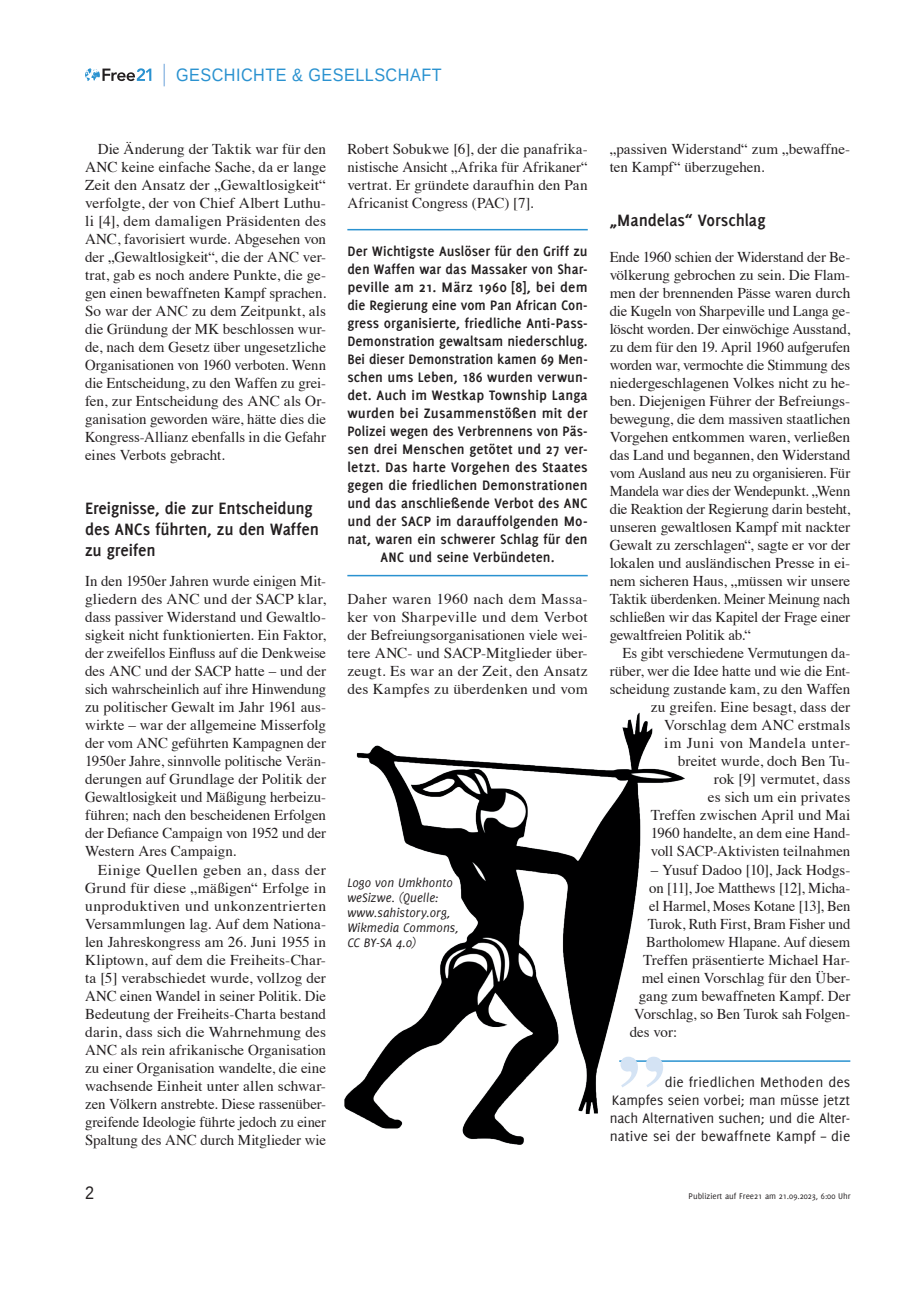
<style>
.page{position:relative;width:906px;height:1289px;background:#fff}
.page>*{position:absolute;margin:0;border:0;box-sizing:border-box;transform-origin:0 0}
.t1{font:700 91.5px "Times";color:#d4e3f4}
.t2{font:700 18px/21px "Delicious";letter-spacing:-.005em;color:#231f20}
.t3{font:18px "Liberation Sans";letter-spacing:.03em;color:#2a92d0;scale:.9 1}
.t4{font:18px "Liberation Sans";color:#231f20;scale:.9 1}
.t5{font:15px/18px "Times";color:#231f20;text-align:justify}
.t6{font:700 15px/18px "Delicious";letter-spacing:.005em;color:#231f20;text-align:center}
.t7{font:15px/18px "Delicious";letter-spacing:.005em;color:#231f20;text-align:justify}
.t8{font:italic 13.5px/15px "Delicious";letter-spacing:.005em;color:#231f20}
.t9{font:9px "Delicious";color:#231f20}
</style>
<div class="page">
<svg style="left:85px;top:68px;width:66px;height:13px"></svg>
<hr style="left:163px;top:64px;width:2px;height:22px;background:#9abfe5">
<hr style="left:347px;top:229px;width:241px;height:1px;background:#2a92d0">
<hr style="left:347px;top:575px;width:241px;height:1px;background:#2a92d0">
<hr style="left:619px;top:1060px;width:231px;height:1px;background:#2a92d0">
<img style="left:344px;top:712px;width:341px;height:432px">
<p class="t3" style="left:176px;top:63px;width:297px">GESCHICHTE &amp; GESELLSCHAFT</p>
<p class="t5" style="left:85px;top:139px;width:242px;text-indent:13px">Die Änderung der Taktik war für den ANC keine einfache Sache, da er lange Zeit den Ansatz der „Gewaltlosigkeit“ verfolgte, der von Chief Albert Luthu&shy;li [4], dem damaligen Präsidenten des ANC, favorisiert wurde. Abgesehen von der „Gewaltlosigkeit“, die der ANC ver&shy;trat, gab es noch andere Punkte, die ge&shy;gen einen bewaffneten Kampf sprachen.<br>So war der ANC zu dem Zeitpunkt, als die Gründung der MK beschlossen wur&shy;de, nach dem Gesetz über ungesetzliche Organisationen von 1960 verboten. Wenn die Entscheidung, zu den Waffen zu grei&shy;fen, zur Entscheidung des ANC als Or&shy;ganisation geworden wäre, hätte dies die Kongress-Allianz ebenfalls in die Gefahr eines Verbots gebracht.</p>
<p class="t2" style="left:85px;top:497px;width:235px">Ereignisse, die zur Entscheidung des ANCs führten, zu den Waffen zu greifen</p>
<p class="t5" style="left:85px;top:571px;width:242px">In den 1950er Jahren wurde einigen Mit&shy;gliedern des ANC und der SACP klar, dass passiver Widerstand und Gewaltlo&shy;sigkeit nicht funktionierten. Ein Faktor, der zweifellos Einfluss auf die Denkweise des ANC und der SACP hatte – und der sich wahrscheinlich auf ihre Hinwendung zu politischer Gewalt im Jahr 1961 aus&shy;wirkte – war der allgemeine Misserfolg der vom ANC geführten Kampagnen der 1950er Jahre, sinnvolle politische Verän&shy;derungen auf Grundlage der Politik der Gewaltlosigkeit und Mäßigung herbeizu&shy;führen; nach den bescheidenen Erfolgen der Defiance Campaign von 1952 und der Western Ares Campaign.</p>
<p class="t5" style="left:85px;top:859px;width:242px;text-indent:13px">Einige Quellen geben an, dass der Grund für diese „mäßigen“ Erfolge in unproduktiven und unkonzentrierten Versammlungen lag. Auf dem Nationa&shy;len Jahreskongress am 26. Juni 1955 in Kliptown, auf dem die Freiheits-Char&shy;ta [5] verabschiedet wurde, vollzog der ANC einen Wandel in seiner Politik. Die Bedeutung der Freiheits-Charta bestand darin, dass sich die Wahrnehmung des ANC als rein afrikanische Organisation zu einer Organisation wandelte, die eine wachsende Einheit unter allen schwar&shy;zen Völkern anstrebte. Diese rassenüber&shy;greifende Ideologie führte jedoch zu einer Spaltung des ANC durch Mitglieder wie</p>
<p class="t5" style="left:347px;top:139px;width:242px">Robert Sobukwe [6], der die panafrika&shy;nistische Ansicht „Afrika für Afrikaner“ vertrat. Er gründete daraufhin den Pan Africanist Congress (PAC) [7].</p>
<p class="t6" style="left:347px;top:242px;width:242px">Der Wichtigste Auslöser für den Griff zu den Waffen war das Massaker von Shar&shy;peville am 21. März 1960 [8], bei dem die Regierung eine vom Pan African Con&shy;gress organisierte, friedliche Anti-Pass-Demonstration gewaltsam niederschlug.<br>Bei dieser Demonstration kamen 69 Men&shy;schen ums Leben, 186 wurden verwun&shy;det. Auch im Westkap Township Langa wurden bei Zusammenstößen mit der Polizei wegen des Verbrennens von Päs&shy;sen drei Menschen getötet und 27 ver&shy;letzt. Das harte Vorgehen des Staates gegen die friedlichen Demonstrationen und das anschließende Verbot des ANC und der SACP im darauffolgenden Mo&shy;nat, waren ein schwerer Schlag für den ANC und seine Verbündeten.</p>
<p class="t5" style="left:347px;top:589px;width:242px">Daher waren 1960 nach dem Massa&shy;ker von Sharpeville und dem Verbot der Befreiungsorganisationen viele wei&shy;tere ANC- und SACP-Mitglieder über&shy;zeugt. Es war an der Zeit, den Ansatz des Kampfes zu überdenken und vom</p>
<p class="t8" style="left:347px;top:875px;width:113px">Logo von Umkhonto weSizwe. (Quelle: www.sahistory.org,<br>Wikmedia Commons,<br>CC BY-SA 4.0)</p>
<p class="t5" style="left:609px;top:139px;width:242px">„passiven Widerstand“ zum „bewaffne&shy;ten Kampf“ überzugehen.</p>
<p class="t2" style="left:609px;top:209px;width:157px">„Mandelas“ Vorschlag</p>
<p class="t5" style="left:609px;top:247px;width:242px">Ende 1960 schien der Widerstand der Be&shy;völkerung gebrochen zu sein. Die Flam&shy;men der brennenden Pässe waren durch die Kugeln von Sharpeville und Langa ge&shy;löscht worden. Der einwöchige Ausstand, zu dem für den 19. April 1960 aufgerufen worden war, vermochte die Stimmung des niedergeschlagenen Volkes nicht zu he&shy;ben. Diejenigen Führer der Befreiungs&shy;bewegung, die dem massiven staatlichen Vorgehen entkommen waren, verließen das Land und begannen, den Widerstand vom Ausland aus neu zu organisieren. Für Mandela war dies der Wendepunkt. „Wenn die Reaktion der Regierung darin besteht, unseren gewaltlosen Kampf mit nackter Gewalt zu zerschlagen“, sagte er vor der lokalen und ausländischen Presse in ei&shy;nem sicheren Haus, „müssen wir unsere Taktik überdenken. Meiner Meinung nach schließen wir das Kapitel der Frage einer gewaltfreien Politik ab.“</p>
<p class="t5" style="left:609px;top:643px;width:242px;text-align:right">Es gibt verschiedene Vermutungen da&shy;rüber, wer die Idee hatte und wie die Ent&shy;scheidung zustande kam, zu den Waffen zu greifen. Eine besagt, dass der<br>Vorschlag dem ANC erstmals<br>im Juni von Mandela unter-<br>breitet wurde, doch Ben Tu-<br>rok [9] vermutet, dass<br>es sich um ein privates<br>Treffen zwischen April und Mai<br>1960 handelte, an dem eine Hand-<br>voll SACP-Aktivisten teilnahmen</p>
<p class="t5" style="left:651px;top:859px;width:201px">– Yusuf Dadoo [10], Jack Hodgs-</p>
<p class="t5" style="left:649px;top:877px;width:202px">on [11], Joe Matthews [12], Micha-</p>
<p class="t5" style="left:649px;top:895px;width:202px">el Harmel, Moses Kotane [13], Ben</p>
<p class="t5" style="left:648px;top:913px;width:204px">Turok, Ruth First, Bram Fisher und</p>
<p class="t5" style="left:646px;top:931px;width:205px">Bartholomew Hlapane. Auf diesem</p>
<p class="t5" style="left:643px;top:949px;width:208px">Treffen präsentierte Michael Har-</p>
<p class="t5" style="left:642px;top:967px;width:210px">mel einen Vorschlag für den Über-</p>
<p class="t5" style="left:639px;top:985px;width:213px">gang zum bewaffneten Kampf. Der</p>
<p class="t5" style="left:634px;top:1003px;width:217px">Vorschlag, so Ben Turok sah Folgen-</p>
<p class="t5" style="left:630px;top:1021px;width:49px">des vor:</p>
<h1 class="t1" style="left:618px;top:952px;width:49px">„</h1>
<p class="t7" style="left:609px;top:1073px;width:242px;text-indent:55px">die friedlichen Methoden des Kampfes seien vorbei; man müsse jetzt nach Alternativen suchen; und die Alter&shy;native sei der bewaffnete Kampf – die</p>
<p class="t4" style="left:85px;top:1180px;width:12px">2</p>
<p class="t9" style="left:688px;top:1190px;width:163px">Publiziert auf Free21 am 21.09.2023, 6:00 Uhr</p>
</div>
